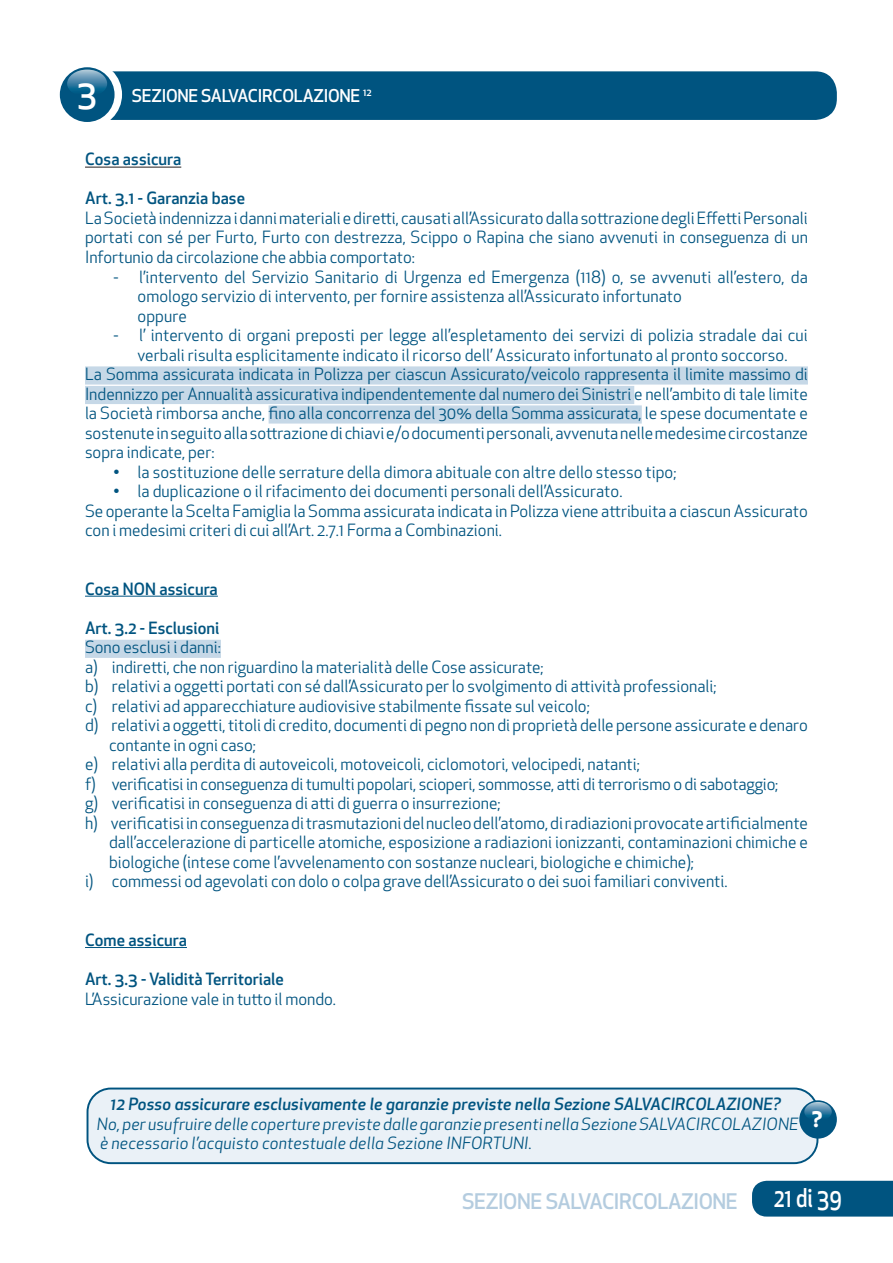
<style>
.page{position:relative;width:893px;height:1263px;background:#fff}
.page>*{position:absolute;margin:0;border:0;box-sizing:border-box;transform-origin:0 0}
.t1{font:500 34.2px "Apex New";color:#fff}
.t2{font:500 25.2px "Apex New";color:#fff;scale:.83 1}
.t3{font:500 21px "Apex New";letter-spacing:-.02em;color:#b4ccdf}
.t4{font:700 21px "Apex New";color:#fff}
.t5{font:500 17.25px "Apex New";letter-spacing:-.015em;color:#fff}
.t6{font:16.5px/19.5px "Apex New";color:#005480}
.t7{font:italic 16.5px/19.5px "Apex New";letter-spacing:.01em;color:#005480}
.t8{font:500 16.5px "Apex New";letter-spacing:.005em;color:#005480}
.t9{font:italic 500 16.5px "Apex New";letter-spacing:.01em;color:#005480}
.t10{font:500 10.05px "Apex New";color:#fff}
</style>
<div class="page">
<div style="left:752px;top:1181px;width:141px;height:35px;background:#005480"></div>
<div style="left:69px;top:71px;width:768px;height:49px;background:#005480;border-radius:21px"></div>
<div style="left:55px;top:61px;width:67px;height:67px;background:#fff;border-radius:50%"></div>
<div style="left:60px;top:67px;width:55px;height:55px;background:#005480;border-radius:50%"></div>
<svg style="left:67px;top:70px;width:40px;height:27px"></svg>
<hr style="left:85px;top:167px;width:96px;height:1px;background:#231f20">
<div style="left:85px;top:366px;width:723px;height:19px;background:#c6d8e7"></div>
<div style="left:85px;top:386px;width:549px;height:18px;background:#c6d8e7"></div>
<div style="left:269px;top:405px;width:373px;height:19px;background:#c6d8e7"></div>
<hr style="left:85px;top:596px;width:133px;height:1px;background:#005480">
<div style="left:85px;top:640px;width:136px;height:18px;background:#c6d8e7"></div>
<hr style="left:85px;top:947px;width:102px;height:1px;background:#005480">
<div style="left:88px;top:1088px;width:729px;height:75px;background:#eaf1f7;border-radius:23px"></div>
<div style="left:87px;top:1087px;width:731px;height:77px;border:2px solid #005480;border-radius:23px"></div>
<div style="left:799px;top:1100px;width:38px;height:38px;background:#005480;border-radius:50%"></div>
<svg style="left:804px;top:1102px;width:28px;height:19px"></svg>
<h1 class="t1" style="left:77px;top:70px;width:22px">3</h1>
<p class="t10" style="left:363px;top:86px;width:10px">12</p>
<p class="t5" style="left:132px;top:84px;width:230px">SEZIONE SALVACIRCOLAZIONE</p>
<p class="t8" style="left:85px;top:148px;width:98px">Cosa assicura</p>
<p class="t8" style="left:85px;top:187px;width:162px">Art. 3.1 - Garanzia base</p>
<p class="t6" style="left:85px;top:208px;width:724px;text-align:justify">La Società indennizza i danni materiali e diretti, causati all’Assicurato dalla sottrazione degli Effetti Personali portati con sé per Furto, Furto con destrezza, Scippo o Rapina che siano avvenuti in conseguenza di un Infortunio da circolazione che abbia comportato:</p>
<p class="t6" style="left:138px;top:267px;width:672px;text-indent:-24px">- l’intervento del Servizio Sanitario di Urgenza ed Emergenza (118) o, se avvenuti all’estero, da omologo servizio di intervento, per fornire assistenza all’Assicurato infortunato<br>oppure</p>
<p class="t6" style="left:114px;top:325px;width:696px">- l’ intervento di organi preposti per legge all’espletamento dei servizi di polizia stradale dai cui</p>
<p class="t6" style="left:138px;top:345px;width:652px">verbali risulta esplicitamente indicato il ricorso dell’ Assicurato infortunato al pronto soccorso.</p>
<p class="t6" style="left:85px;top:364px;width:724px">La Somma assicurata indicata in Polizza per ciascun Assicurato/veicolo rappresenta il limite massimo di</p>
<p class="t6" style="left:85px;top:384px;width:724px">Indennizzo per Annualità assicurativa indipendentemente dal numero dei Sinistri e nell’ambito di tale limite</p>
<p class="t6" style="left:85px;top:403px;width:724px">la Società rimborsa anche, fino alla concorrenza del 30% della Somma assicurata, le spese documentate e</p>
<p class="t6" style="left:85px;top:423px;width:724px">sostenute in seguito alla sottrazione di chiavi e/o documenti personali, avvenuta nelle medesime circostanze</p>
<p class="t6" style="left:85px;top:442px;width:131px">sopra indicate, per:</p>
<p class="t6" style="left:114px;top:462px;width:565px">• la sostituzione delle serrature della dimora abituale con altre dello stesso tipo;</p>
<p class="t6" style="left:85px;top:481px;width:724px;text-indent:28px">• la duplicazione o il rifacimento dei documenti personali dell’Assicurato.<br>Se operante la Scelta Famiglia la Somma assicurata indicata in Polizza viene attribuita a ciascun Assicurato con i medesimi criteri di cui all’Art. 2.7.1 Forma a Combinazioni.</p>
<p class="t8" style="left:85px;top:577px;width:134px">Cosa NON assicura</p>
<p class="t8" style="left:85px;top:617px;width:136px">Art. 3.2 - Esclusioni</p>
<p class="t6" style="left:85px;top:638px;width:137px">Sono esclusi i danni:</p>
<p class="t6" style="left:85px;top:657px;width:460px">a) indiretti, che non riguardino la materialità delle Cose assicurate;</p>
<p class="t6" style="left:85px;top:677px;width:633px">b) relativi a oggetti portati con sé dall’Assicurato per lo svolgimento di attività professionali;</p>
<p class="t6" style="left:85px;top:696px;width:506px">c) relativi ad apparecchiature audiovisive stabilmente fissate sul veicolo;</p>
<p class="t6" style="left:85px;top:716px;width:724px">d) relativi a oggetti, titoli di credito, documenti di pegno non di proprietà delle persone assicurate e denaro</p>
<p class="t6" style="left:109px;top:735px;width:149px">contante in ogni caso;</p>
<p class="t6" style="left:85px;top:755px;width:556px">e) relativi alla perdita di autoveicoli, motoveicoli, ciclomotori, velocipedi, natanti;</p>
<p class="t6" style="left:85px;top:774px;width:695px">f) verificatisi in conseguenza di tumulti popolari, scioperi, sommosse, atti di terrorismo o di sabotaggio;</p>
<p class="t6" style="left:85px;top:794px;width:417px">g) verificatisi in conseguenza di atti di guerra o insurrezione;</p>
<p class="t6" style="left:85px;top:813px;width:724px">h) verificatisi in conseguenza di trasmutazioni del nucleo dell’atomo, di radiazioni provocate artificialmente</p>
<p class="t6" style="left:109px;top:833px;width:700px">dall’accelerazione di particelle atomiche, esposizione a radiazioni ionizzanti, contaminazioni chimiche e</p>
<p class="t6" style="left:109px;top:852px;width:587px">biologiche (intese come l’avvelenamento con sostanze nucleari, biologiche e chimiche);</p>
<p class="t6" style="left:85px;top:872px;width:644px">i) commessi od agevolati con dolo o colpa grave dell’Assicurato o dei suoi familiari conviventi.</p>
<p class="t8" style="left:85px;top:929px;width:103px">Come assicura</p>
<p class="t8" style="left:85px;top:968px;width:200px">Art. 3.3 - Validità Territoriale</p>
<p class="t6" style="left:85px;top:989px;width:253px">L’Assicurazione vale in tutto il mondo.</p>
<p class="t9" style="left:110px;top:1093px;width:672px">12 Posso assicurare esclusivamente le garanzie previste nella Sezione SALVACIRCOLAZIONE?</p>
<p class="t7" style="left:97px;top:1114px;width:703px">No, per usufruire delle coperture previste dalle garanzie presenti nella Sezione SALVACIRCOLAZIONE è necessario l’acquisto contestuale della Sezione INFORTUNI.</p>
<p class="t4" style="left:812px;top:1104px;width:12px">?</p>
<p class="t3" style="left:462px;top:1187px;width:277px">SEZIONE SALVACIRCOLAZIONE</p>
<h2 class="t2" style="left:774px;top:1181px;width:84px">21 di 39</h2>
</div>
